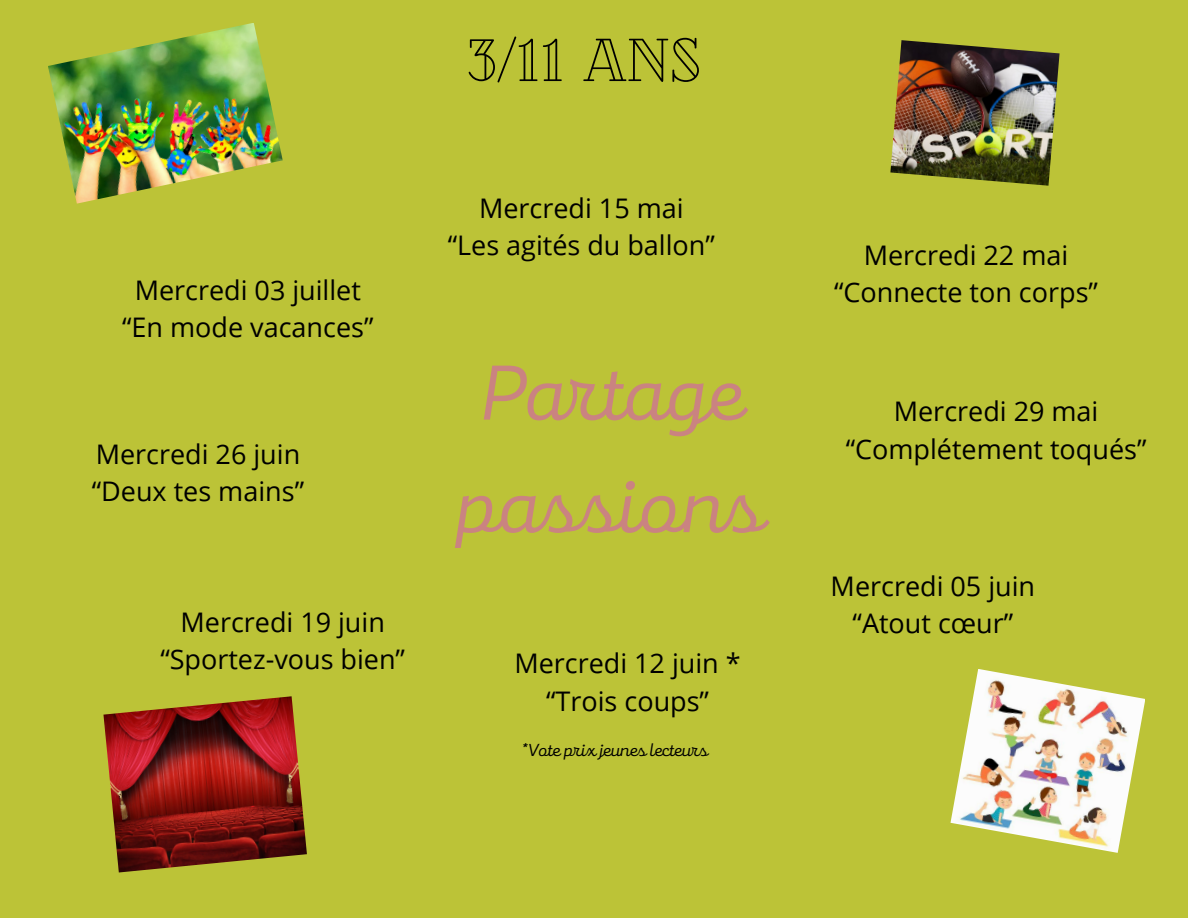
<style>
.page{position:relative;width:1188px;height:918px;background:#fff}
.page>*{position:absolute;margin:0;border:0;box-sizing:border-box;transform-origin:0 0}
.t1{font:80.55px/112.5px "Mixa";color:#ca8381}
.t2{font:60.45px "Cheque";color:#000}
.t3{font:27px/37.2px "Open Sans";color:#000;text-align:center}
.t4{font:18px "Mixa";color:#000}
</style>
<div class="page">
<div style="left:1px;top:0;width:1187px;height:918px;background:#bcc337"></div>
<img style="left:103px;top:696px;width:204px;height:176px">
<img style="left:890px;top:40px;width:170px;height:146px">
<img style="left:951px;top:669px;width:194px;height:184px">
<img style="left:48px;top:23px;width:235px;height:181px">
<h3 class="t2" style="left:468px;top:21px;width:235px">3/11 ANS</h3>
<h3 class="t3" style="left:122px;top:271px;width:253px">Mercredi 03 juillet “En mode vacances”</h3>
<h1 class="t3" style="left:92px;top:435px;width:214px;text-align:left">Mercredi 26 juin “Deux tes mains”</h1>
<p class="t3" style="left:160px;top:603px;width:246px">Mercredi 19 juin “Sportez-vous bien”</p>
<p class="t3" style="left:448px;top:189px;width:269px">Mercredi 15 mai<br>“Les agités du ballon”</p>
<h3 class="t1" style="left:457px;top:331px;width:309px">Partage passions</h3>
<h2 class="t3" style="left:514px;top:644px;width:228px">Mercredi 12 juin * “Trois coups”</h2>
<h3 class="t4" style="left:522px;top:738px;width:188px">*Vote prix jeunes lecteurs</h3>
<p class="t3" style="left:834px;top:235px;width:265px">Mercredi 22 mai “Connecte ton corps”</p>
<p class="t3" style="left:846px;top:392px;width:302px">Mercredi 29 mai “Complétement toqués”</p>
<p class="t3" style="left:831px;top:567px;width:206px">Mercredi 05 juin “Atout cœur”</p>
</div>
